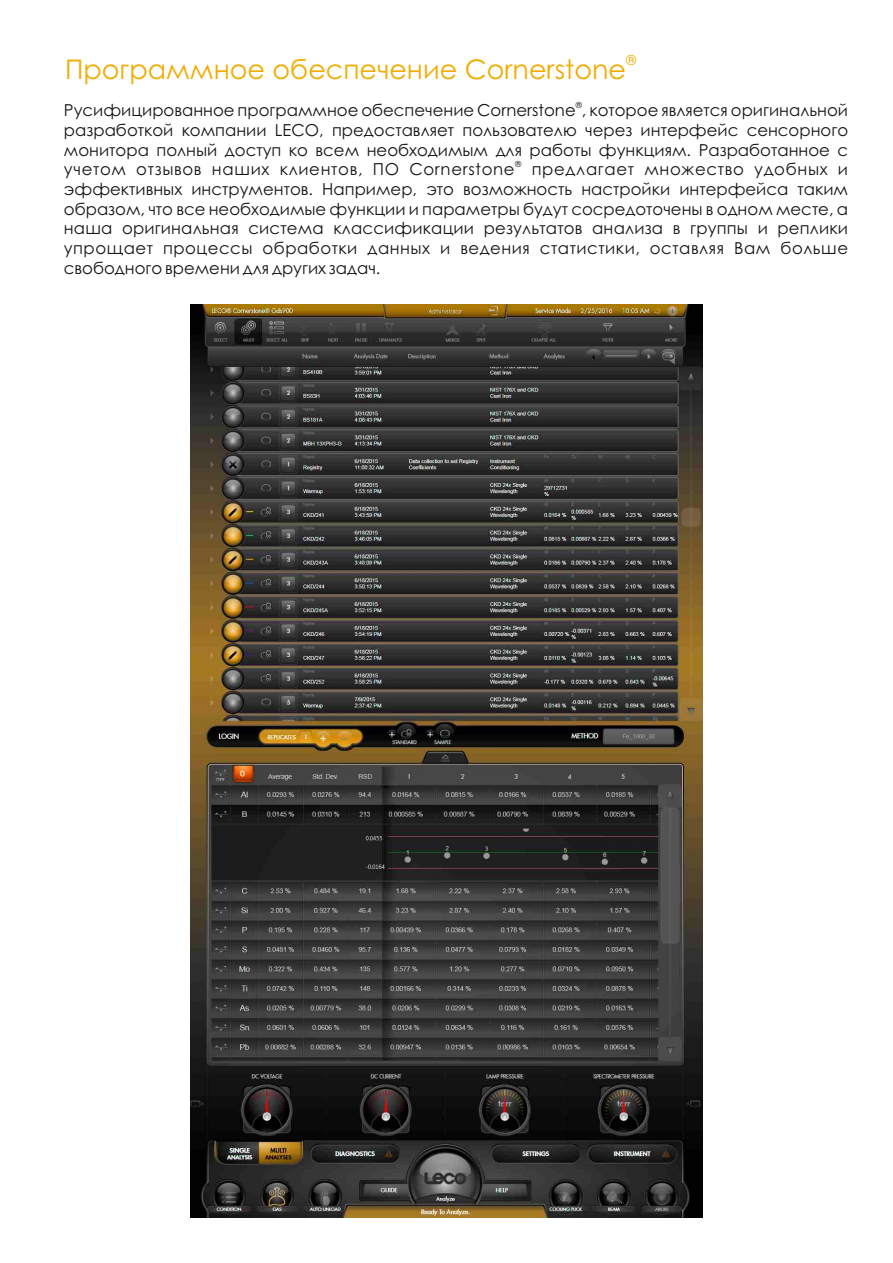
<style>
.page{position:relative;width:893px;height:1263px;background:#fff}
.page>*{position:absolute;margin:0;border:0;box-sizing:border-box;transform-origin:0 0}
.t1{font:27px "Century Gothic";color:#f2ac00}
.t2{font:16.5px/19.6px "Century Gothic";color:#151616;text-align:justify}
.t3{font:13.5px "Century Gothic";color:#f2ac00}
.t4{font:8.25px "Century Gothic";color:#151616}
</style>
<div class="page">
<img style="left:191px;top:304px;width:511px;height:913px">
<p class="t3" style="left:626px;top:55px;width:12px">®</p>
<h1 class="t1" style="left:65px;top:58px;width:562px">Программное обеспечение Cornerstone</h1>
<p class="t4" style="left:576px;top:102px;width:8px">®</p>
<p class="t2" style="left:64px;top:102px;width:786px">Русифицированное программное обеспечение Cornerstone , которое является оригинальной разработкой компании LECO, предоставляет пользователю через интерфейс сенсорного монитора полный доступ ко всем необходимым для работы функциям. Разработанное с</p>
<p class="t4" style="left:515px;top:161px;width:8px">®</p>
<p class="t2" style="left:64px;top:161px;width:786px">учетом отзывов наших клиентов, ПО Cornerstone предлагает множество удобных и эффективных инструментов. Например, это возможность настройки интерфейса таким образом, что все необходимые функции и параметры будут сосредоточены в одном месте, а наша оригинальная система классификации результатов анализа в группы и реплики упрощает процессы обработки данных и ведения статистики, оставляя Вам больше свободного времени для других задач.</p>
</div>
